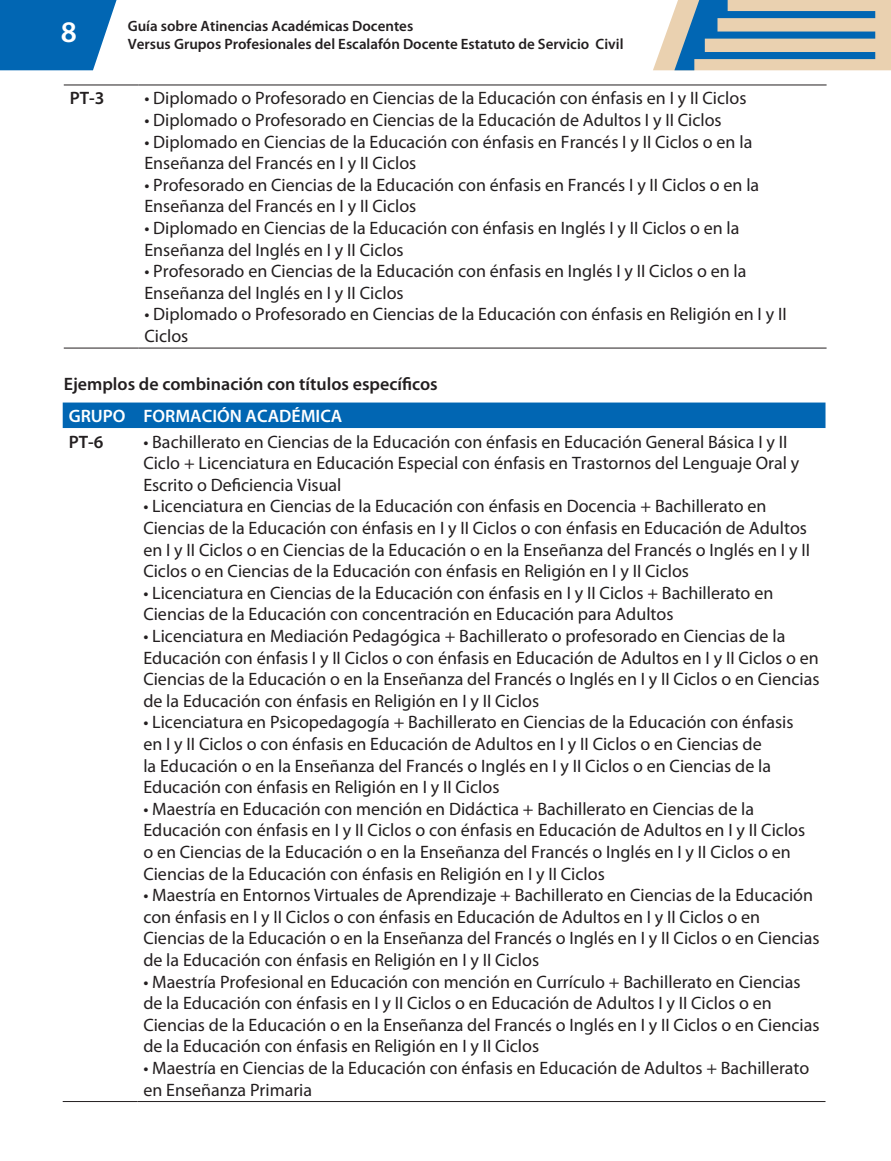
<style>
.page{position:relative;width:891px;height:1161px;background:#fff}
.page>*{position:absolute;margin:0;border:0;box-sizing:border-box;transform-origin:0 0}
.t1{font:600 30px "Myriad Pro";color:#fff}
.t2{font:18px/21.6px "Myriad Pro";color:#231f20}
.t3{font:600 18px "Myriad Pro";color:#231f20}
.t4{font:600 18px "Myriad Pro";color:#fff}
.t5{font:600 15px "Myriad Pro";color:#231f20}
</style>
<div class="page">
<svg style="left:0;top:0;width:117px;height:70px;background:#1b75ba"></svg>
<svg style="left:653px;top:0;width:238px;height:70px;background:#a2b2b5"></svg>
<hr style="left:64px;top:85px;width:74px;height:1px;background:#231f20">
<hr style="left:138px;top:85px;width:689px;height:1px;background:#231f20">
<hr style="left:64px;top:348px;width:74px;height:1px;background:#231f20">
<hr style="left:138px;top:348px;width:689px;height:1px;background:#231f20">
<div style="left:63px;top:403px;width:763px;height:25px;background:#0166b3"></div>
<hr style="left:63px;top:1101px;width:74px;height:1px;background:#231f20">
<hr style="left:137px;top:1101px;width:689px;height:1px;background:#231f20">
<h1 class="t1" style="left:61px;top:13px;width:18px">8</h1>
<p class="t5" style="left:128px;top:16px;width:287px">Guía sobre Atinencias Académicas Docentes</p>
<p class="t5" style="left:128px;top:34px;width:497px">Versus Grupos Profesionales del Escalafón Docente Estatuto de Servicio Civil</p>
<p class="t3" style="left:70px;top:87px;width:36px">PT-3</p>
<p class="t2" style="left:144px;top:87px;width:604px">• Diplomado o Profesorado en Ciencias de la Educación con énfasis en I y II Ciclos</p>
<p class="t2" style="left:144px;top:109px;width:579px">• Diplomado o Profesorado en Ciencias de la Educación de Adultos I y II Ciclos</p>
<p class="t2" style="left:144px;top:131px;width:609px">• Diplomado en Ciencias de la Educación con énfasis en Francés I y II Ciclos o en la<br>Enseñanza del Francés en I y II Ciclos</p>
<p class="t2" style="left:144px;top:174px;width:616px">• Profesorado en Ciencias de la Educación con énfasis en Francés I y II Ciclos o en la<br>Enseñanza del Francés en I y II Ciclos</p>
<p class="t2" style="left:144px;top:217px;width:597px">• Diplomado en Ciencias de la Educación con énfasis en Inglés I y II Ciclos o en la<br>Enseñanza del Inglés en I y II Ciclos</p>
<p class="t2" style="left:144px;top:260px;width:604px">• Profesorado en Ciencias de la Educación con énfasis en Inglés I y II Ciclos o en la<br>Enseñanza del Inglés en I y II Ciclos</p>
<p class="t2" style="left:144px;top:303px;width:644px">• Diplomado o Profesorado en Ciencias de la Educación con énfasis en Religión en I y II<br>Ciclos</p>
<p class="t3" style="left:64px;top:373px;width:375px">Ejemplos de combinación con títulos específicos</p>
<p class="t4" style="left:69px;top:405px;width:275px">GRUPO FORMACIÓN ACADÉMICA</p>
<p class="t3" style="left:69px;top:430px;width:36px">PT-6</p>
<p class="t2" style="left:143px;top:430px;width:657px">• Bachillerato en Ciencias de la Educación con énfasis en Educación General Básica I y II<br>Ciclo + Licenciatura en Educación Especial con énfasis en Trastornos del Lenguaje Oral y<br>Escrito o Deficiencia Visual</p>
<p class="t2" style="left:143px;top:495px;width:668px">• Licenciatura en Ciencias de la Educación con énfasis en Docencia + Bachillerato en Ciencias de la Educación con énfasis en I y II Ciclos o con énfasis en Educación de Adultos en I y II Ciclos o en Ciencias de la Educación o en la Enseñanza del Francés o Inglés en I y II Ciclos o en Ciencias de la Educación con énfasis en Religión en I y II Ciclos</p>
<p class="t2" style="left:143px;top:582px;width:632px">• Licenciatura en Ciencias de la Educación con énfasis en I y II Ciclos + Bachillerato en<br>Ciencias de la Educación con concentración en Educación para Adultos</p>
<p class="t2" style="left:143px;top:625px;width:678px">• Licenciatura en Mediación Pedagógica + Bachillerato o profesorado en Ciencias de la Educación con énfasis I y II Ciclos o con énfasis en Educación de Adultos en I y II Ciclos o en Ciencias de la Educación o en la Enseñanza del Francés o Inglés en I y II Ciclos o en Ciencias de la Educación con énfasis en Religión en I y II Ciclos</p>
<p class="t2" style="left:143px;top:711px;width:652px">• Licenciatura en Psicopedagogía + Bachillerato en Ciencias de la Educación con énfasis en I y II Ciclos o con énfasis en Educación de Adultos en I y II Ciclos o en Ciencias de<br>la Educación o en la Enseñanza del Francés o Inglés en I y II Ciclos o en Ciencias de la Educación con énfasis en Religión en I y II Ciclos</p>
<p class="t2" style="left:143px;top:798px;width:663px">• Maestría en Educación con mención en Didáctica + Bachillerato en Ciencias de la Educación con énfasis en I y II Ciclos o con énfasis en Educación de Adultos en I y II Ciclos o en Ciencias de la Educación o en la Enseñanza del Francés o Inglés en I y II Ciclos o en Ciencias de la Educación con énfasis en Religión en I y II Ciclos</p>
<p class="t2" style="left:143px;top:884px;width:678px">• Maestría en Entornos Virtuales de Aprendizaje + Bachillerato en Ciencias de la Educación con énfasis en I y II Ciclos o con énfasis en Educación de Adultos en I y II Ciclos o en Ciencias de la Educación o en la Enseñanza del Francés o Inglés en I y II Ciclos o en Ciencias de la Educación con énfasis en Religión en I y II Ciclos</p>
<p class="t2" style="left:143px;top:970px;width:678px">• Maestría Profesional en Educación con mención en Currículo + Bachillerato en Ciencias de la Educación con énfasis en I y II Ciclos o en Educación de Adultos I y II Ciclos o en Ciencias de la Educación o en la Enseñanza del Francés o Inglés en I y II Ciclos o en Ciencias de la Educación con énfasis en Religión en I y II Ciclos</p>
<p class="t2" style="left:143px;top:1057px;width:668px">• Maestría en Ciencias de la Educación con énfasis en Educación de Adultos + Bachillerato en Enseñanza Primaria</p>
</div>
